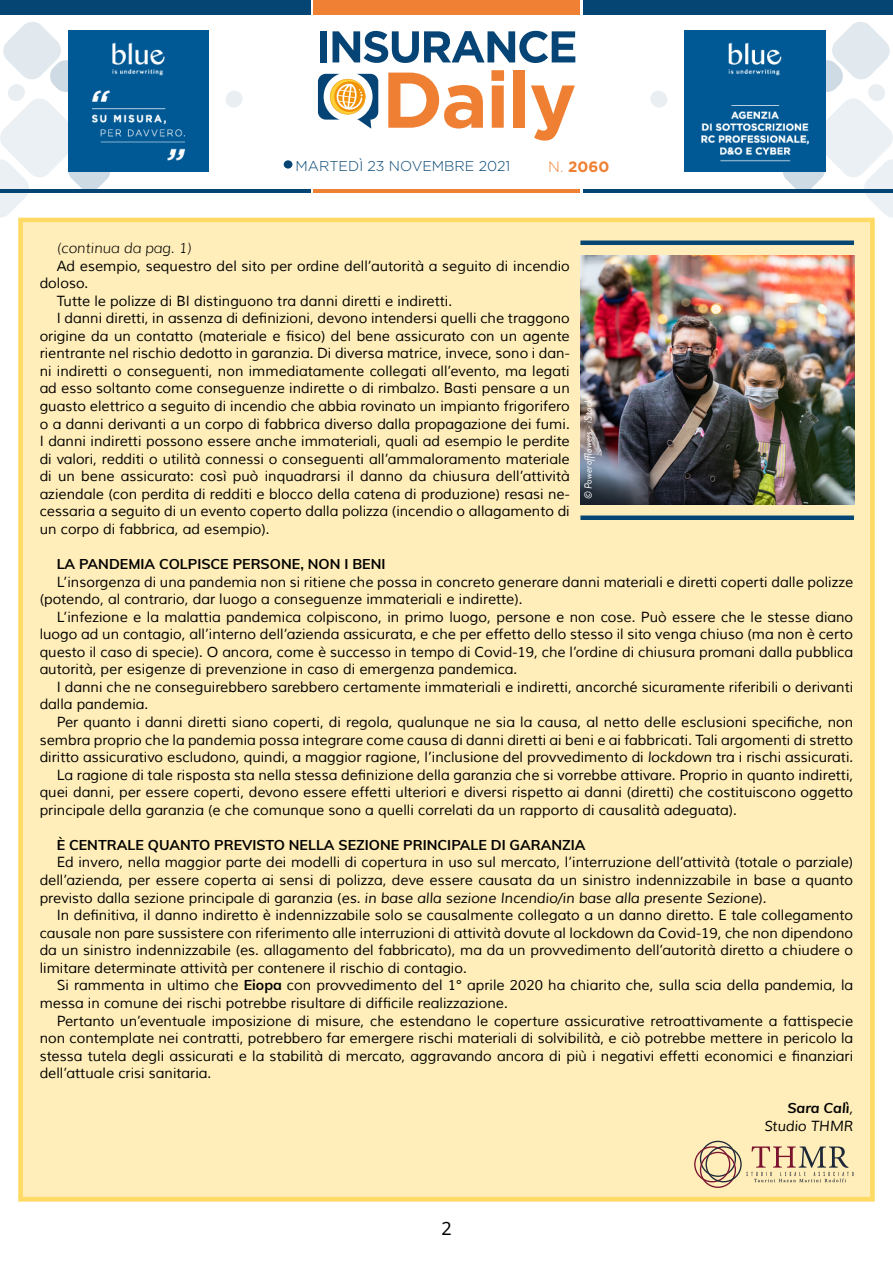
<style>
.page{position:relative;width:893px;height:1263px;background:#fff}
.page>*{position:absolute;margin:0;border:0;box-sizing:border-box;transform-origin:0 0}
.t1{font:18px "Noto Sans";color:#000}
.t2{font:700 15px "Gotham";color:#f08033}
.t3{font:14.25px/17.5px "Muli";color:#000;text-align:justify}
.t4{font:700 14.25px "Muli";color:#000}
.t5{font:300 14.25px "Gotham";color:#054573}
.t6{font:italic 14.25px/17.5px "Muli";color:#000;text-align:right}
.t7{font:italic 300 14.25px "Muli";color:#000}
.t8{font:italic 10.5px "Brandon Grotesque";color:#fff}
.s1{font-weight:300}
.s2{font-style:italic}
.s3{font-weight:700}
</style>
<div class="page">
<div style="left:583px;top:0;width:310px;height:15px;background:#054573"></div>
<div style="left:314px;top:0;width:266px;height:15px;background:#f08033"></div>
<hr style="left:583px;top:189px;width:310px;height:3px;background:#054573">
<hr style="left:314px;top:189px;width:266px;height:3px;background:#f08033">
<svg style="left:650px;top:91px;width:17px;height:17px"></svg>
<svg style="left:226px;top:91px;width:17px;height:17px"></svg>
<svg style="left:693px;top:22px;width:200px;height:197px"></svg>
<svg style="left:0;top:22px;width:200px;height:196px"></svg>
<svg style="left:318px;top:74px;width:60px;height:55px"></svg>
<svg style="left:388px;top:73px;width:95px;height:56px"></svg>
<svg style="left:491px;top:70px;width:13px;height:58px"></svg>
<div style="left:513px;top:70px;width:12px;height:58px;background:#ef7f32"></div>
<svg style="left:531px;top:85px;width:44px;height:56px"></svg>
<div style="left:320px;top:31px;width:7px;height:31px;background:#054474"></div>
<svg style="left:332px;top:31px;width:243px;height:32px"></svg>
<hr style="left:0;top:189px;width:310px;height:3px;background:#054573">
<div style="left:0;top:0;width:310px;height:15px;background:#054573"></div>
<div style="left:284px;top:160px;width:8px;height:9px;background:#054573;border-radius:50%"></div>
<img style="left:685px;top:31px;width:140px;height:141px">
<img style="left:68px;top:31px;width:141px;height:141px">
<div style="left:18px;top:218px;width:856px;height:983px;background:#ffeeb9"></div>
<div style="left:18px;top:218px;width:856px;height:983px;border:4px solid #ffdb66"></div>
<svg style="left:694px;top:1141px;width:159px;height:47px"></svg>
<img style="left:580px;top:256px;width:274px;height:249px">
<div style="left:580px;top:515px;width:274px;height:5px;background:#054573"></div>
<div style="left:580px;top:240px;width:274px;height:5px;background:#054573"></div>
<p class="t5" style="left:296px;top:158px;width:216px">MARTEDÌ 23 NOVEMBRE 2021</p>
<p class="t2" style="left:548px;top:158px;width:62px"><span class="s1">N.</span> 2060</p>
<p class="t7" style="left:57px;top:239px;width:136px">(continua da pag. 1)</p>
<p class="t3" style="left:57px;top:257px;width:515px">Ad esempio, sequestro del sito per ordine dell’autorità a seguito di incendio</p>
<p class="t3" style="left:40px;top:275px;width:50px">doloso.</p>
<p class="t3" style="left:57px;top:292px;width:397px">Tutte le polizze di BI distinguono tra danni diretti e indiretti.</p>
<p class="t3" style="left:57px;top:310px;width:515px">I danni diretti, in assenza di definizioni, devono intendersi quelli che traggono</p>
<p class="t3" style="left:40px;top:327px;width:532px">origine da un contatto (materiale e fisico) del bene assicurato con un agente</p>
<p class="t3" style="left:40px;top:345px;width:532px">rientrante nel rischio dedotto in garanzia. Di diversa matrice, invece, sono i dan-</p>
<p class="t3" style="left:40px;top:362px;width:532px">ni indiretti o conseguenti, non immediatamente collegati all’evento, ma legati</p>
<p class="t3" style="left:40px;top:380px;width:532px">ad esso soltanto come conseguenze indirette o di rimbalzo. Basti pensare a un</p>
<p class="t3" style="left:40px;top:398px;width:532px">guasto elettrico a seguito di incendio che abbia rovinato un impianto frigorifero</p>
<p class="t3" style="left:40px;top:415px;width:532px">o a danni derivanti a un corpo di fabbrica diverso dalla propagazione dei fumi.</p>
<p class="t3" style="left:40px;top:433px;width:532px">I danni indiretti possono essere anche immateriali, quali ad esempio le perdite</p>
<p class="t3" style="left:40px;top:450px;width:532px">di valori, redditi o utilità connessi o conseguenti all’ammaloramento materiale</p>
<p class="t3" style="left:40px;top:468px;width:532px">di un bene assicurato: così può inquadrarsi il danno da chiusura dell’attività</p>
<p class="t3" style="left:40px;top:485px;width:532px">aziendale (con perdita di redditi e blocco della catena di produzione) resasi ne-</p>
<p class="t3" style="left:40px;top:503px;width:532px">cessaria a seguito di un evento coperto dalla polizza (incendio o allagamento di</p>
<p class="t3" style="left:40px;top:520px;width:231px">un corpo di fabbrica, ad esempio).</p>
<p class="t4" style="left:57px;top:553px;width:330px">LA PANDEMIA COLPISCE PERSONE, NON I BENI</p>
<p class="t3" style="left:40px;top:573px;width:815px;text-indent:17px">L’insorgenza di una pandemia non si ritiene che possa in concreto generare danni materiali e diretti coperti dalle polizze (potendo, al contrario, dar luogo a conseguenze immateriali e indirette).</p>
<p class="t3" style="left:40px;top:608px;width:815px;text-indent:17px">L’infezione e la malattia pandemica colpiscono, in primo luogo, persone e non cose. Può essere che le stesse diano luogo ad un contagio, all’interno dell’azienda assicurata, e che per effetto dello stesso il sito venga chiuso (ma non è certo questo il caso di specie). O ancora, come è successo in tempo di Covid-19, che l’ordine di chiusura promani dalla pubblica autorità, per esigenze di prevenzione in caso di emergenza pandemica.</p>
<p class="t3" style="left:40px;top:678px;width:815px;text-indent:17px">I danni che ne conseguirebbero sarebbero certamente immateriali e indiretti, ancorché sicuramente riferibili o derivanti dalla pandemia.</p>
<p class="t3" style="left:57px;top:714px;width:798px">Per quanto i danni diretti siano coperti, di regola, qualunque ne sia la causa, al netto delle esclusioni specifiche, non</p>
<p class="t3" style="left:40px;top:731px;width:815px">sembra proprio che la pandemia possa integrare come causa di danni diretti ai beni e ai fabbricati. Tali argomenti di stretto</p>
<p class="t3" style="left:40px;top:749px;width:815px">diritto assicurativo escludono, quindi, a maggior ragione, l’inclusione del provvedimento di <span class="s2">lockdown</span> tra i rischi assicurati.</p>
<p class="t3" style="left:57px;top:766px;width:798px">La ragione di tale risposta sta nella stessa definizione della garanzia che si vorrebbe attivare. Proprio in quanto indiretti,</p>
<p class="t3" style="left:40px;top:784px;width:815px">quei danni, per essere coperti, devono essere effetti ulteriori e diversi rispetto ai danni (diretti) che costituiscono oggetto</p>
<p class="t3" style="left:40px;top:801px;width:699px">principale della garanzia (e che comunque sono a quelli correlati da un rapporto di causalità adeguata).</p>
<p class="t4" style="left:57px;top:834px;width:530px">È CENTRALE QUANTO PREVISTO NELLA SEZIONE PRINCIPALE DI GARANZIA</p>
<p class="t3" style="left:40px;top:854px;width:815px;text-indent:17px">Ed invero, nella maggior parte dei modelli di copertura in uso sul mercato, l’interruzione dell’attività (totale o parziale) dell’azienda, per essere coperta ai sensi di polizza, deve essere causata da un sinistro indennizzabile in base a quanto previsto dalla sezione principale di garanzia (<span class="s2">es. in base alla sezione Incendio/in base alla presente Sezione</span>).</p>
<p class="t3" style="left:40px;top:907px;width:815px;text-indent:17px">In definitiva, il danno indiretto è indennizzabile solo se causalmente collegato a un danno diretto. E tale collegamento causale non pare sussistere con riferimento alle interruzioni di attività dovute al lockdown da Covid-19, che non dipendono da un sinistro indennizzabile (es. allagamento del fabbricato), ma da un provvedimento dell’autorità diretto a chiudere o limitare determinate attività per contenere il rischio di contagio.</p>
<p class="t3" style="left:40px;top:977px;width:815px;text-indent:17px">Si rammenta in ultimo che <span class="s3">Eiopa</span> con provvedimento del 1° aprile 2020 ha chiarito che, sulla scia della pandemia, la messa in comune dei rischi potrebbe risultare di difficile realizzazione.</p>
<p class="t3" style="left:40px;top:1012px;width:815px;text-indent:17px">Pertanto un’eventuale imposizione di misure, che estendano le coperture assicurative retroattivamente a fattispecie non contemplate nei contratti, potrebbero far emergere rischi materiali di solvibilità, e ciò potrebbe mettere in pericolo la stessa tutela degli assicurati e la stabilità di mercato, aggravando ancora di più i negativi effetti economici e finanziari dell’attuale crisi sanitaria.</p>
<p class="t6" style="left:764px;top:1100px;width:91px"><span class="s3">Sara Calì</span>,<br>Studio THMR</p>
<p class="t8" style="left:581px;top:499px;width:102px;rotate:-90deg">© Powerofflowers - iStock</p>
<p class="t1" style="left:441px;top:1216px;width:12px">2</p>
</div>
